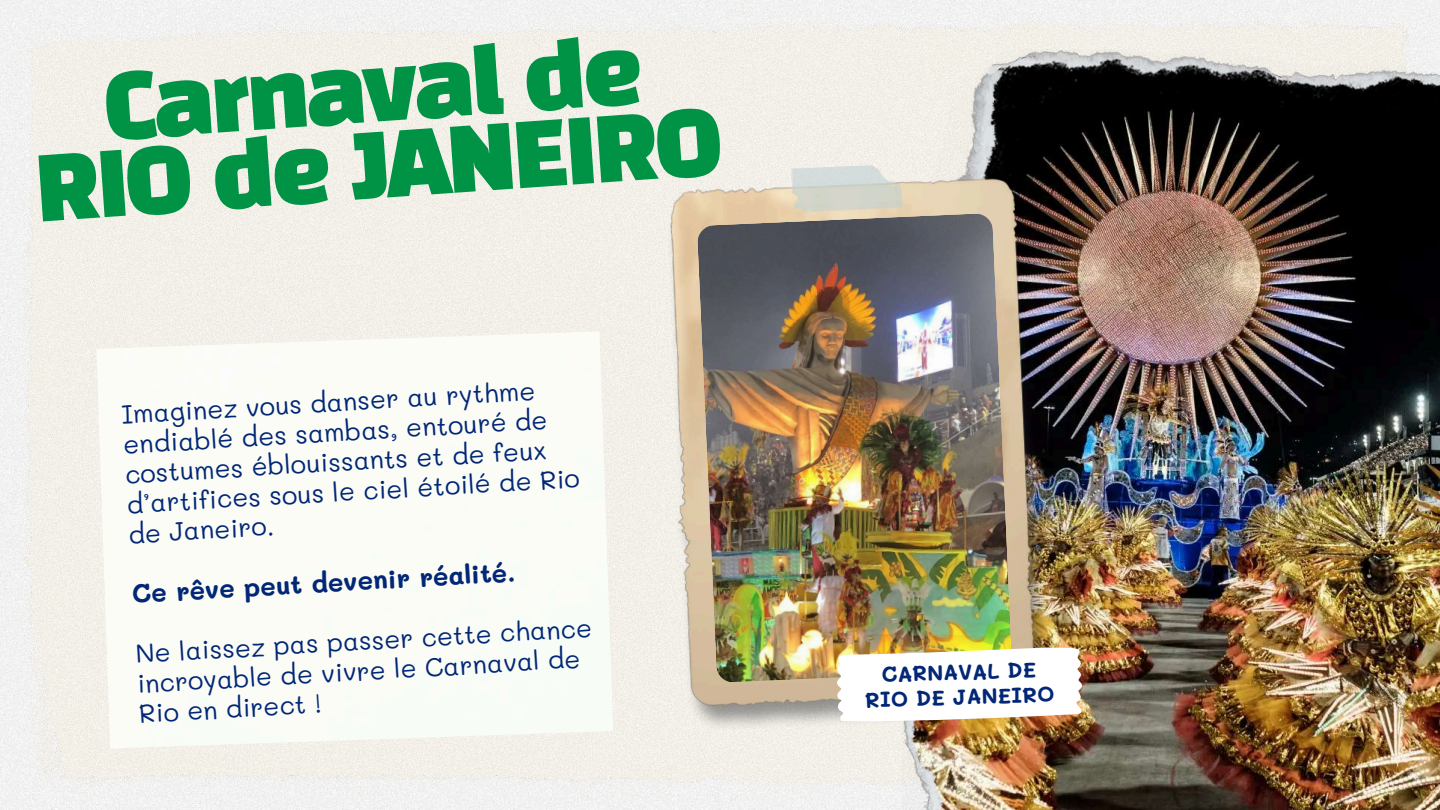
<style>
.page{position:relative;width:1440px;height:810px;background:#fff}
.page>*{position:absolute;margin:0;border:0;box-sizing:border-box;transform-origin:0 0}
.t1{font:88.1px/76.5px "Black Han Sans";color:#009245;text-align:center}
.t2{font:26px/30.2px "Mali";color:#012776}
.t3{font:700 26px "Mali";color:#012776}
.t4{font:700 21.4px/24.8px "Mali";color:#012776;text-align:center}
</style>
<div class="page">
<img style="left:0;top:0;width:1440px;height:810px">
<img style="left:96px;top:331px;width:517px;height:417px">
<img style="left:903px;top:49px;width:537px;height:761px">
<img style="left:657px;top:158px;width:403px;height:580px">
<img style="left:697px;top:213px;width:315px;height:470px">
<img style="left:835px;top:640px;width:249px;height:89px">
<h1 class="t1" style="left:28px;top:82px;width:689px;rotate:-4deg">Carnaval de<br>RIO de JANEIRO</h1>
<p class="t2" style="left:121px;top:397px;width:456px;rotate:-3deg">Imaginez vous danser au rythme endiablé des sambas, entouré de costumes éblouissants et de feux d’artifices sous le ciel étoilé de Rio de Janeiro.</p>
<p class="t3" style="left:131px;top:575px;width:385px;rotate:-3deg">Ce rêve peut devenir réalité.</p>
<p class="t2" style="left:135px;top:637px;width:459px;rotate:-3deg">Ne laissez pas passer cette chance incroyable de vivre le Carnaval de<br>Rio en direct !</p>
<p class="t4" style="left:864px;top:662px;width:191px;rotate:-2deg">CARNAVAL DE<br>RIO DE JANEIRO</p>
</div>
